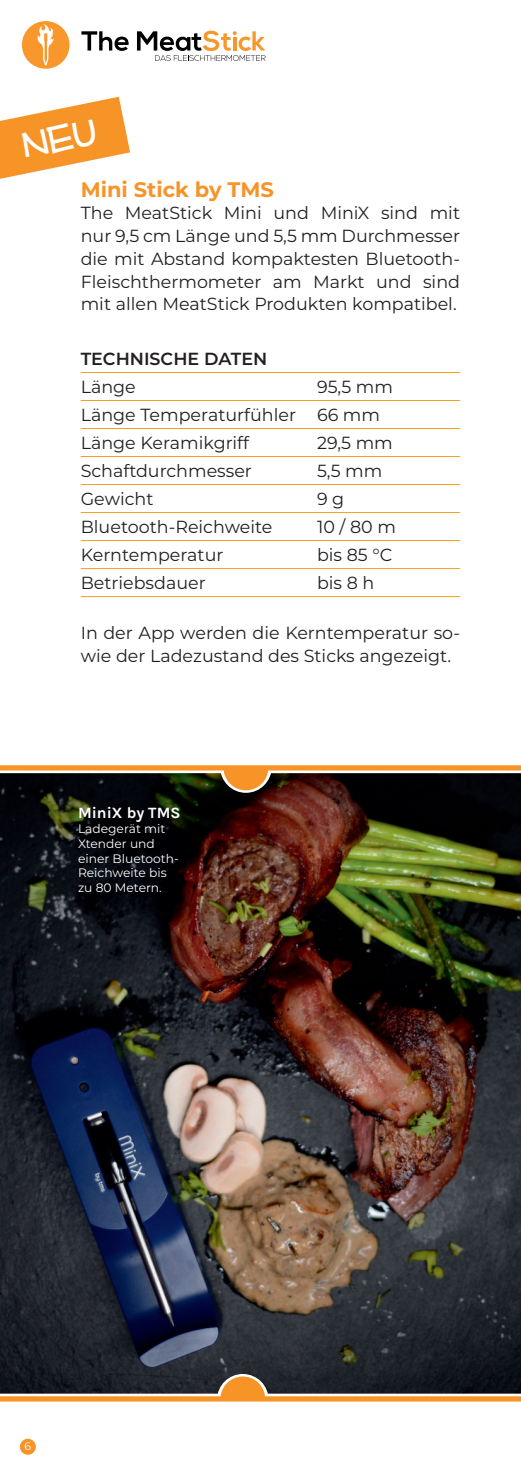
<style>
.page{position:relative;width:521px;height:1474px;background:#fff}
.page>*{position:absolute;margin:0;border:0;box-sizing:border-box;transform-origin:0 0}
.t1{font:700 21px "Montserrat";color:#f79428}
.t2{font:17.5px/22.8px "Montserrat";color:#231f20}
.t3{font:600 17.5px "Montserrat";color:#231f20}
.t4{font:700 15.75px "Karla";color:#fff}
.t5{font:12.25px/14.7px "Montserrat";color:#fff}
.t6{font:10.85px "Montserrat";color:#fff}
</style>
<div class="page">
<svg style="left:81px;top:31px;width:48px;height:20px"></svg>
<div style="left:22px;top:21px;width:48px;height:48px;background:#f7972c;border-radius:50%"></div>
<svg style="left:37px;top:24px;width:17px;height:42px"></svg>
<svg style="left:137px;top:31px;width:129px;height:30px"></svg>
<hr style="left:81px;top:372px;width:379px;height:1px;background:#f89d1e">
<hr style="left:81px;top:400px;width:379px;height:1px;background:#f89d1e">
<hr style="left:81px;top:428px;width:379px;height:1px;background:#f89d1e">
<hr style="left:81px;top:456px;width:379px;height:1px;background:#f89d1e">
<hr style="left:81px;top:484px;width:379px;height:1px;background:#f89d1e">
<hr style="left:81px;top:512px;width:379px;height:1px;background:#f89d1e">
<hr style="left:81px;top:540px;width:379px;height:1px;background:#f89d1e">
<hr style="left:81px;top:568px;width:379px;height:1px;background:#f89d1e">
<hr style="left:81px;top:596px;width:379px;height:1px;background:#f89d1e">
<img style="left:0;top:773px;width:521px;height:620px">
<div style="left:0;top:1396px;width:521px;height:5px;background:#f79428"></div>
<svg style="left:217px;top:1373px;width:52px;height:24px"></svg>
<svg style="left:0;top:770px;width:521px;height:1px"></svg>
<div style="left:0;top:765px;width:521px;height:5px;background:#f79428"></div>
<svg style="left:220px;top:770px;width:52px;height:22px"></svg>
<div style="left:20px;top:1438px;width:16px;height:16px;background:#f79428;border-radius:50%"></div>
<svg style="left:0;top:97px;width:130px;height:82px"></svg>
<p class="t1" style="left:81px;top:174px;width:195px">Mini Stick by TMS</p>
<p class="t2" style="left:81px;top:201px;width:381px;text-align:justify">The MeatStick Mini und MiniX sind mit nur 9,5 cm Länge und 5,5 mm Durchmesser die mit Abstand kompaktesten Bluetooth-Fleischthermometer am Markt und sind mit allen MeatStick Produkten kompatibel.</p>
<p class="t3" style="left:81px;top:346px;width:188px">TECHNISCHE DATEN</p>
<p class="t2" style="left:81px;top:374px;width:57px">Länge</p>
<p class="t2" style="left:81px;top:372px;width:314px;line-height:28px;text-indent:236px">95,5 mm<br>Länge Temperaturfühler 66 mm<br>Länge Keramikgriff</p>
<p class="t2" style="left:317px;top:430px;width:77px">29,5 mm</p>
<p class="t2" style="left:81px;top:458px;width:173px">Schaftdurchmesser</p>
<p class="t2" style="left:317px;top:458px;width:67px">5,5 mm</p>
<p class="t2" style="left:81px;top:486px;width:74px">Gewicht</p>
<p class="t2" style="left:317px;top:486px;width:29px">9 g</p>
<p class="t2" style="left:81px;top:514px;width:193px">Bluetooth-Reichweite</p>
<p class="t2" style="left:317px;top:514px;width:80px">10 / 80 m</p>
<p class="t2" style="left:81px;top:542px;width:144px">Kerntemperatur</p>
<p class="t2" style="left:317px;top:542px;width:77px">bis 85 °C</p>
<p class="t2" style="left:81px;top:570px;width:127px">Betriebsdauer</p>
<p class="t2" style="left:317px;top:570px;width:59px">bis 8 h</p>
<p class="t2" style="left:81px;top:621px;width:381px">In der App werden die Kerntemperatur so&shy;wie der Ladezustand des Sticks angezeigt.</p>
<p class="t4" style="left:78px;top:804px;width:104px">MiniX by TMS</p>
<p class="t5" style="left:78px;top:821px;width:102px">Ladegerät mit<br>Xtender und einer Bluetooth-<br>Reichweite bis zu 80 Metern.</p>
<p class="t6" style="left:25px;top:1438px;width:8px">6</p>
</div>
